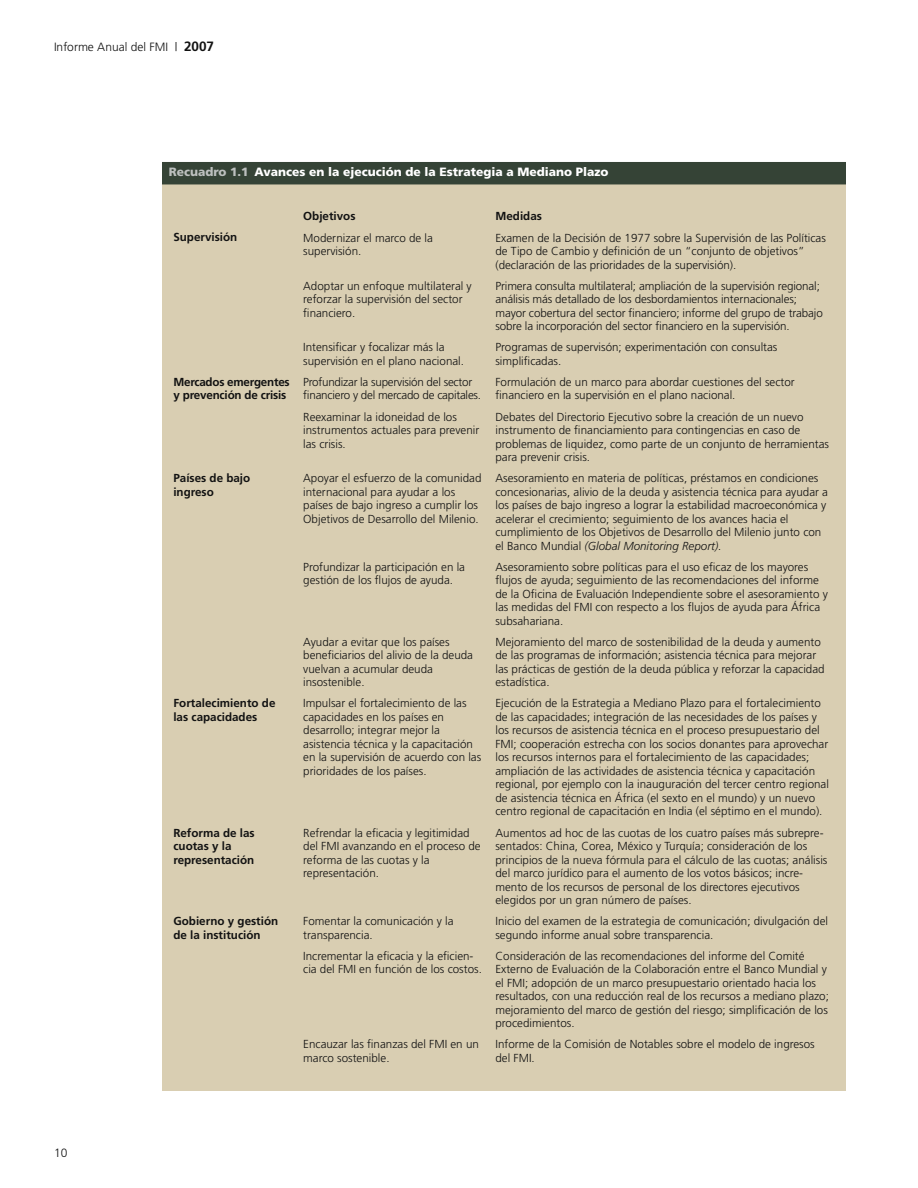
<style>
.page{position:relative;width:918px;height:1188px;background:#fff}
.page>*{position:absolute;margin:0;border:0;box-sizing:border-box;transform-origin:0 0}
.t1{font:900 12px "Frutiger";color:#fff}
.t2{font:300 12px "Frutiger";color:#121212}
.t3{font:300 11.7px/13.5px "Frutiger";color:#121212}
.t4{font:700 11.7px/13.5px "Frutiger";color:#121212}
.t5{font:300 11.7px/13.5px "Frutiger";letter-spacing:-.02em;color:#121212}
.t6{font:700 11.7px/13.5px "Frutiger";letter-spacing:-.02em;color:#121212}
.s1{font-weight:700;font-size:13.5px}
.s2{color:#bdc0bf}
.s3{font-style:italic}
</style>
<div class="page">
<div style="left:162px;top:162px;width:684px;height:928px;background:#d9ceb2"></div>
<div style="left:162px;top:162px;width:684px;height:22px;background:#354336"></div>
<p class="t2" style="left:54px;top:40px;width:162px">Informe Anual del FMI | <span class="s1">2007</span></p>
<p class="t1" style="left:169px;top:165px;width:441px"><span class="s2">Recuadro 1.1</span> Avances en la ejecución de la Estrategia a Mediano Plazo</p>
<p class="t4" style="left:303px;top:210px;width:54px">Objetivos</p>
<p class="t4" style="left:495px;top:210px;width:48px">Medidas</p>
<p class="t2" style="left:54px;top:1146px;width:15px">1 0</p>
<p class="t4" style="left:173px;top:231px;width:65px">Supervisión</p>
<p class="t3" style="left:303px;top:231px;width:131px">Modernizar el marco de la supervisión.</p>
<p class="t3" style="left:495px;top:231px;width:332px">Examen de la Decisión de 1 977 sobre la Supervisión de las Políticas de Tipo de Cambio y definición de un “conjunto de objetivos” (declaración de las prioridades de la supervisión).</p>
<p class="t3" style="left:303px;top:279px;width:170px">Adoptar un enfoque multilateral y reforzar la supervisión del sector financiero.</p>
<p class="t3" style="left:495px;top:279px;width:329px">Primera consulta multilateral; ampliación de la supervisión regional; análisis más detallado de los desbordamientos internacionales; mayor cobertura del sector financiero; informe del grupo de trabajo sobre la incorporación del sector financiero en la supervisión.</p>
<p class="t3" style="left:303px;top:340px;width:162px">Intensificar y focalizar más la supervisión en el plano nacional.</p>
<p class="t3" style="left:495px;top:340px;width:284px">Programas de supervisón; experimentación con consultas simplificadas.</p>
<p class="t6" style="left:173px;top:375px;width:118px">Mercados emergentes y prevención de crisis</p>
<p class="t5" style="left:303px;top:375px;width:179px">Profundizar la supervisión del sector financiero y del mercado de capitales.</p>
<p class="t3" style="left:495px;top:375px;width:301px">Formulación de un marco para abordar cuestiones del sector financiero en la supervisión en el plano nacional.</p>
<p class="t3" style="left:303px;top:410px;width:178px">Reexaminar la idoneidad de los instrumentos actuales para prevenir las crisis.</p>
<p class="t3" style="left:495px;top:410px;width:335px">Debates del Directorio Ejecutivo sobre la creación de un nuevo instrumento de financiamiento para contingencias en caso de problemas de liquidez, como parte de un conjunto de herramientas para prevenir crisis.</p>
<p class="t4" style="left:173px;top:471px;width:78px">Países de bajo ingreso</p>
<p class="t3" style="left:303px;top:471px;width:180px">Apoyar el esfuerzo de la comunidad internacional para ayudar a los países de bajo ingreso a cumplir los Objetivos de Desarrollo del Milenio.</p>
<p class="t3" style="left:495px;top:471px;width:334px">Asesoramiento en materia de políticas, préstamos en condiciones concesionarias, alivio de la deuda y asistencia técnica para ayudar a los países de bajo ingreso a lograr la estabilidad macroeconómica y acelerar el crecimiento; seguimiento de los avances hacia el cumplimiento de los Objetivos de Desarrollo del Milenio junto con el Banco Mundial <span class="s3">(Global Monitoring Report).</span></p>
<p class="t3" style="left:303px;top:560px;width:163px">Profundizar la participación en la gestión de los flujos de ayuda.</p>
<p class="t3" style="left:495px;top:560px;width:334px">Asesoramiento sobre políticas para el uso eficaz de los mayores flujos de ayuda; seguimiento de las recomendaciones del informe de la Oficina de Evaluación Independiente sobre el asesoramiento y las medidas del FMI con respecto a los flujos de ayuda para África subsahariana.</p>
<p class="t3" style="left:303px;top:635px;width:171px">Ayudar a evitar que los países beneficiarios del alivio de la deuda vuelvan a acumular deuda insostenible.</p>
<p class="t3" style="left:495px;top:635px;width:331px">Mejoramiento del marco de sostenibilidad de la deuda y aumento de las programas de información; asistencia técnica para mejorar las prácticas de gestión de la deuda pública y reforzar la capacidad estadística.</p>
<p class="t4" style="left:173px;top:696px;width:104px">Fortalecimiento de las capacidades</p>
<p class="t3" style="left:303px;top:697px;width:180px">Impulsar el fortalecimiento de las capacidades en los países en desarrollo; integrar mejor la asistencia técnica y la capacitación en la supervisión de acuerdo con las prioridades de los países.</p>
<p class="t3" style="left:495px;top:697px;width:335px">Ejecución de la Estrategia a Mediano Plazo para el fortalecimiento de las capacidades; integración de las necesidades de los países y los recursos de asistencia técnica en el proceso presupuestario del FMI; cooperación estrecha con los socios donantes para aprovechar los recursos internos para el fortalecimiento de las capacidades; ampliación de las actividades de asistencia técnica y capacitación regional, por ejemplo con la inauguración del tercer centro regional de asistencia técnica en África (el sexto en el mundo) y un nuevo centro regional de capacitación en India (el séptimo en el mundo).</p>
<p class="t4" style="left:173px;top:826px;width:83px">Reforma de las cuotas y la representación</p>
<p class="t3" style="left:303px;top:826px;width:179px">Refrendar la eficacia y legitimidad del FMI avanzando en el proceso de reforma de las cuotas y la representación.</p>
<p class="t3" style="left:495px;top:826px;width:333px">Aumentos ad hoc de las cuotas de los cuatro países más subrepre&shy;sentados: China, Corea, México y Turquía; consideración de los principios de la nueva fórmula para el cálculo de las cuotas; análisis del marco jurídico para el aumento de los votos básicos; incre&shy;mento de los recursos de personal de los directores ejecutivos elegidos por un gran número de países.</p>
<p class="t4" style="left:173px;top:914px;width:106px">Gobierno y gestión de la institución</p>
<p class="t3" style="left:303px;top:914px;width:152px">Fomentar la comunicación y la transparencia.</p>
<p class="t3" style="left:495px;top:914px;width:334px">Inicio del examen de la estrategia de comunicación; divulgación del segundo informe anual sobre transparencia.</p>
<p class="t3" style="left:303px;top:949px;width:180px">Incrementar la eficacia y la eficien&shy;cia del FMI en función de los costos.</p>
<p class="t3" style="left:495px;top:949px;width:335px">Consideración de las recomendaciones del informe del Comité Externo de Evaluación de la Colaboración entre el Banco Mundial y el FMI; adopción de un marco presupuestario orientado hacia los resultados, con una reducción real de los recursos a mediano plazo; mejoramiento del marco de gestión del riesgo; simplificación de los procedimientos.</p>
<p class="t3" style="left:303px;top:1038px;width:177px">Encauzar las finanzas del FMI en un marco sostenible.</p>
<p class="t3" style="left:495px;top:1038px;width:321px">Informe de la Comisión de Notables sobre el modelo de ingresos del FMI.</p>
</div>
